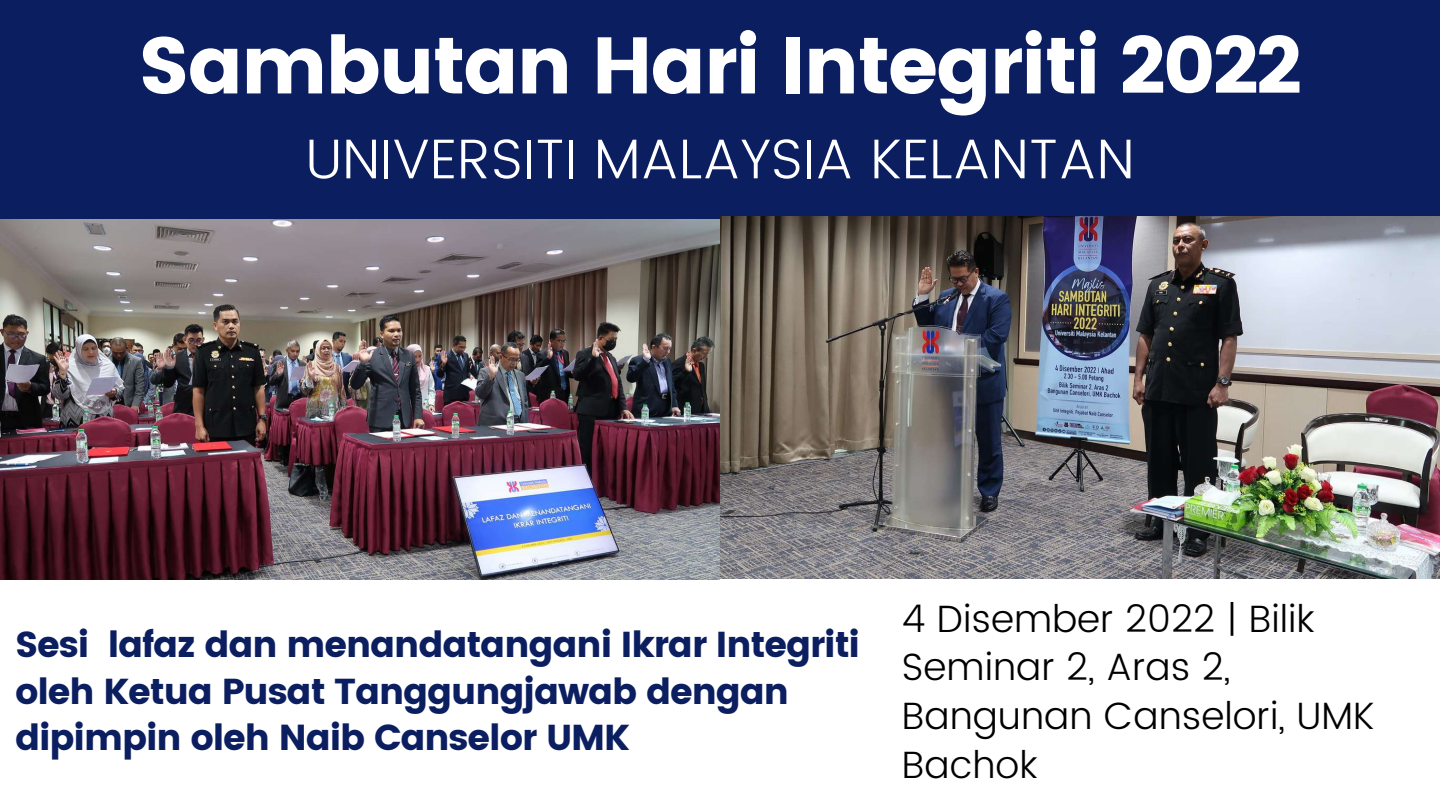
<style>
.page{position:relative;width:1440px;height:810px;background:#fff}
.page>*{position:absolute;margin:0;border:0;box-sizing:border-box;transform-origin:0 0}
.t1{font:80px "Poppins";letter-spacing:-.03em;color:#fff}
.t2{font:300 56px "Poppins";color:#fff}
.t3{font:300 38px/48.8px "Poppins";color:#000}
.t4{font:36px/46.5px "Poppins";letter-spacing:-.03em;color:#0b1e60}
</style>
<div class="page">
<img style="left:0;top:218px;width:720px;height:362px">
<div style="left:0;top:0;width:1440px;height:218px;background:#0b1e60"></div>
<img style="left:720px;top:216px;width:720px;height:362px">
<h1 class="t1" style="left:138px;top:19px;width:1165px">Sambutan Hari Integriti 2022</h1>
<h2 class="t2" style="left:305px;top:126px;width:831px">UNIVERSITI MALAYSIA KELANTAN</h2>
<p class="t4" style="left:15px;top:621px;width:847px">Sesi lafaz dan menandatangani Ikrar Integriti oleh Ketua Pusat Tanggungjawab dengan dipimpin oleh Naib Canselor UMK</p>
<p class="t3" style="left:902px;top:594px;width:474px">4 Disember 2022 | Bilik<br>Seminar 2, Aras 2,<br>Bangunan Canselori, UMK<br>Bachok</p>
</div>
